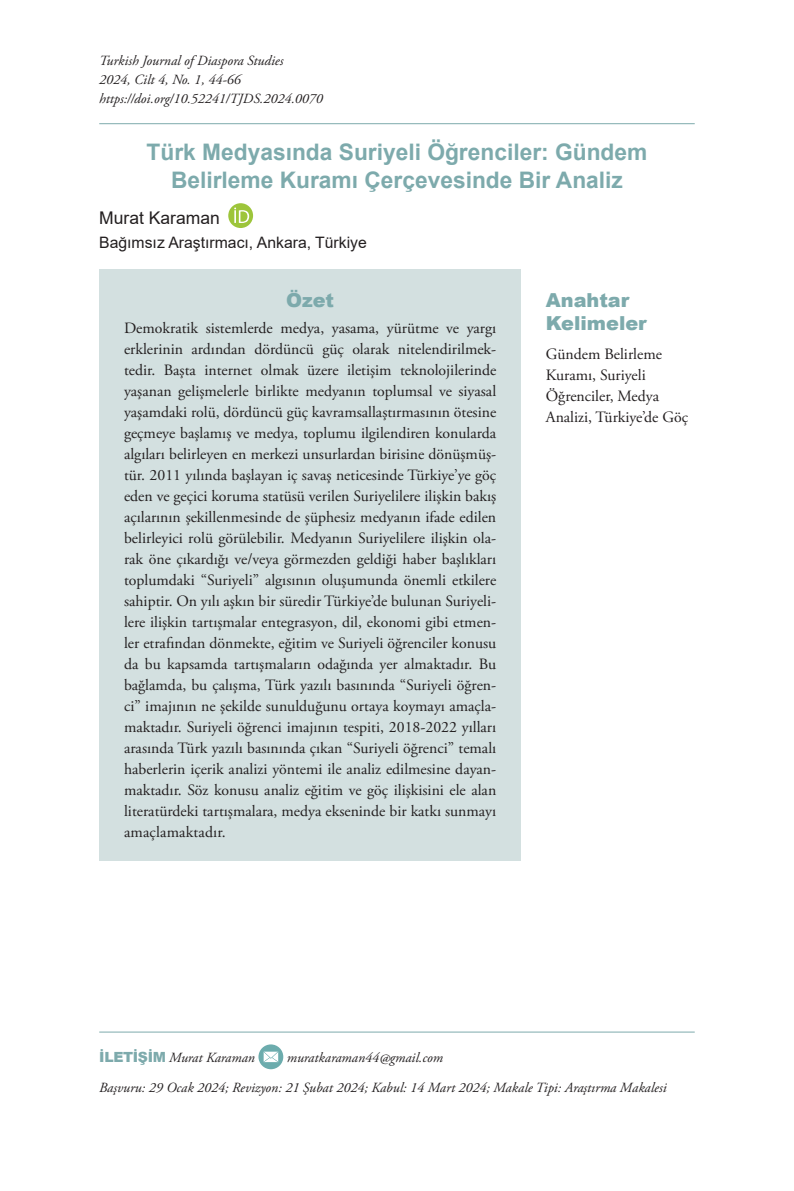
<style>
.page{position:relative;width:794px;height:1191px;background:#fff}
.page>*{position:absolute;margin:0;border:0;box-sizing:border-box;transform-origin:0 0}
.Baslık__ENG{font:700 22.75px/27.3px "Arial";color:#7daaac;text-align:center}
.t1{font:900 19.25px/23.1px "Arial";color:#7daaac}
.Yazar_ISMI{font:17.5px "Arial";color:#231f20}
.Abstarct_Metin__TR{font:15.75px/21px "Adobe Garamond Pro";color:#231f20;text-align:justify}
.keywords_metin__TR{font:15.75px/21px "Adobe Garamond Pro";color:#231f20}
.Universiite_adı{font:15.75px "Arial";color:#231f20}
.dergi_sayi{font:italic 14px/19.2px "Adobe Garamond Pro";color:#231f20}
.Submission_date{font:italic 14px "Adobe Garamond Pro";color:#231f20}
.Dipnot_iletisim{font:italic 14px "Adobe Garamond Pro";color:#231f20}
.s1{font-family:"Arial";font-weight:900;font-style:normal;color:#7daaac}
</style>
<div class="page">
<div style="left:99px;top:270px;width:422px;height:591px;background:#d3e0e0"></div>
<hr style="left:99px;top:123px;width:595px;height:1px;background:#7daaac">
<div style="left:228px;top:203px;width:25px;height:25px;background:#9dc53b;border-radius:50%"></div>
<svg style="left:234px;top:207px;width:15px;height:16px"></svg>
<div style="left:258px;top:1044px;width:25px;height:25px;background:#6cacad;border-radius:50%"></div>
<svg style="left:263px;top:1051px;width:15px;height:11px"></svg>
<hr style="left:99px;top:1031px;width:595px;height:1px;background:#7daaac">
<p class="dergi_sayi" style="left:99px;top:51px;width:225px">Turkish Journal of Diaspora Studies<br>2024, Cilt 4, No. 1, 44-66 https://doi.org/10.52241/TJDS.2024.0070</p>
<p class="Baslık__ENG" style="left:147px;top:139px;width:502px">Türk Medyasında Suriyeli Öğrenciler: Gündem<br>Belirleme Kuramı Çerçevesinde Bir Analiz</p>
<p class="Yazar_ISMI" style="left:99px;top:205px;width:122px">Murat Karaman</p>
<p class="Universiite_adı" style="left:99px;top:231px;width:269px">Bağımsız Araştırmacı, Ankara, Türkiye</p>
<p class="t1" style="left:286px;top:288px;width:49px">Özet</p>
<p class="t1" style="left:546px;top:288px;width:102px">Anahtar<br>Kelimeler</p>
<p class="Abstarct_Metin__TR" style="left:124px;top:318px;width:374px">Demokratik sistemlerde medya, yasama, yürütme ve yargı erklerinin ardından dördüncü güç olarak nitelendirilmek&shy;tedir. Başta internet olmak üzere iletişim teknolojilerinde yaşanan gelişmelerle birlikte medyanın toplumsal ve siyasal yaşamdaki rolü, dördüncü güç kavramsallaştırmasının ötesine geçmeye başlamış ve medya, toplumu ilgilendiren konularda algıları belirleyen en merkezi unsurlardan birisine dönüşmüş&shy;tür. 2011 yılında başlayan iç savaş neticesinde Türkiye’ye göç eden ve geçici koruma statüsü verilen Suriyelilere ilişkin bakış açılarının şekillenmesinde de şüphesiz medyanın ifade edilen belirleyici rolü görülebilir. Medyanın Suriyelilere ilişkin ola&shy;rak öne çıkardığı ve/veya görmezden geldiği haber başlıkları toplumdaki “Suriyeli” algısının oluşumunda önemli etkilere sahiptir. On yılı aşkın bir süredir Türkiye’de bulunan Suriyeli&shy;lere ilişkin tartışmalar entegrasyon, dil, ekonomi gibi etmen&shy;ler etrafından dönmekte, eğitim ve Suriyeli öğrenciler konusu da bu kapsamda tartışmaların odağında yer almaktadır. Bu bağlamda, bu çalışma, Türk yazılı basınında “Suriyeli öğren&shy;ci” imajının ne şekilde sunulduğunu ortaya koymayı amaçla&shy;maktadır. Suriyeli öğrenci imajının tespiti, 2018-2022 yılları arasında Türk yazılı basınında çıkan “Suriyeli öğrenci” temalı haberlerin içerik analizi yöntemi ile analiz edilmesine dayan&shy;maktadır. Söz konusu analiz eğitim ve göç ilişkisini ele alan literatürdeki tartışmalara, medya ekseninde bir katkı sunmayı amaçlamaktadır.</p>
<p class="keywords_metin__TR" style="left:546px;top:344px;width:144px">Gündem Belirleme<br>Kuramı, Suriyeli<br>Öğrenciler, Medya<br>Analizi, Türkiye’de Göç</p>
<p class="Dipnot_iletisim" style="left:99px;top:1049px;width:157px"><span class="s1">İLETİŞİM</span> Murat Karaman</p>
<p class="Dipnot_iletisim" style="left:287px;top:1049px;width:158px">muratkaraman44@gmail.com</p>
<p class="Submission_date" style="left:99px;top:1079px;width:569px">Başvuru: 29 Ocak 2024; Revizyon: 21 Şubat 2024; Kabul: 14 Mart 2024; Makale Tipi: Araştırma Makalesi</p>
</div>
